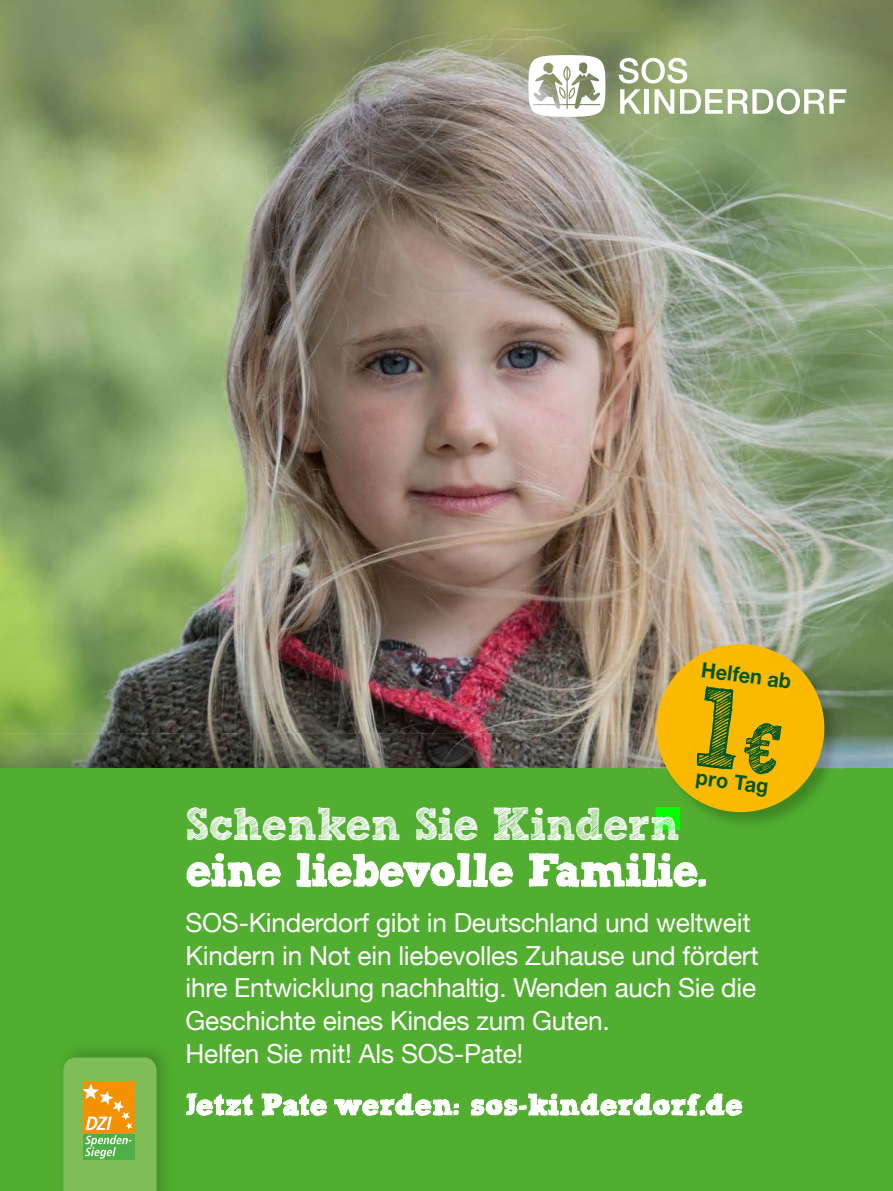
<style>
.page{position:relative;width:893px;height:1191px;background:#fff}
.page>*{position:absolute;margin:0;border:0;box-sizing:border-box;transform-origin:0 0}
.t1{font:700 45.9px "Sketch Block";letter-spacing:-.02em;color:#fff;scale:.95 1}
.t2{font:26.25px/32.8px "Helvetica Neue";letter-spacing:-.01em;color:#fff}
.t3{font:700 20.85px "Helvetica Neue";color:#00561c;scale:.95 1}
</style>
<div class="page">
<img style="left:0;top:0;width:893px;height:733px">
<svg style="left:619px;top:58px;width:68px;height:25px"></svg>
<svg style="left:620px;top:89px;width:21px;height:25px"></svg>
<div style="left:644px;top:89px;width:5px;height:25px;background:#fff"></div>
<svg style="left:655px;top:89px;width:19px;height:25px"></svg>
<svg style="left:680px;top:89px;width:166px;height:25px"></svg>
<svg style="left:528px;top:55px;width:77px;height:62px"></svg>
<img style="left:0;top:733px;width:187px;height:35px">
<img style="left:842px;top:733px;width:51px;height:35px">
<div style="left:0;top:768px;width:893px;height:423px;background:#51ae30"></div>
<svg style="left:187px;top:853px;width:94px;height:33px"></svg>
<svg style="left:297px;top:853px;width:216px;height:34px"></svg>
<svg style="left:529px;top:852px;width:177px;height:35px"></svg>
<svg style="left:187px;top:1094px;width:66px;height:21px"></svg>
<svg style="left:262px;top:1093px;width:65px;height:22px"></svg>
<svg style="left:335px;top:1093px;width:123px;height:22px"></svg>
<svg style="left:472px;top:1093px;width:270px;height:22px"></svg>
<img style="left:69px;top:1049px;width:96px;height:142px">
<svg style="left:63px;top:1057px;width:93px;height:134px;background:#97b74e"></svg>
<img style="left:830px;top:643px;width:12px;height:126px">
<img style="left:187px;top:639px;width:643px;height:201px">
<p class="t3" style="left:703px;top:657px;width:97px;rotate:7deg">Helfen ab</p>
<h1 class="t1" style="left:186px;top:807px;width:522px">Schenken Sie Kindern</h1>
<p class="t3" style="left:698px;top:764px;width:78px;rotate:7deg">pro Tag</p>
<p class="t2" style="left:186px;top:905px;width:575px">SOS-Kinderdorf gibt in Deutschland und weltweit Kindern in Not ein liebevolles Zuhause und fördert ihre Entwicklung nachhaltig. Wenden auch Sie die Geschichte eines Kindes zum Guten.<br>Helfen Sie mit! Als SOS-Pate!</p>
</div>
